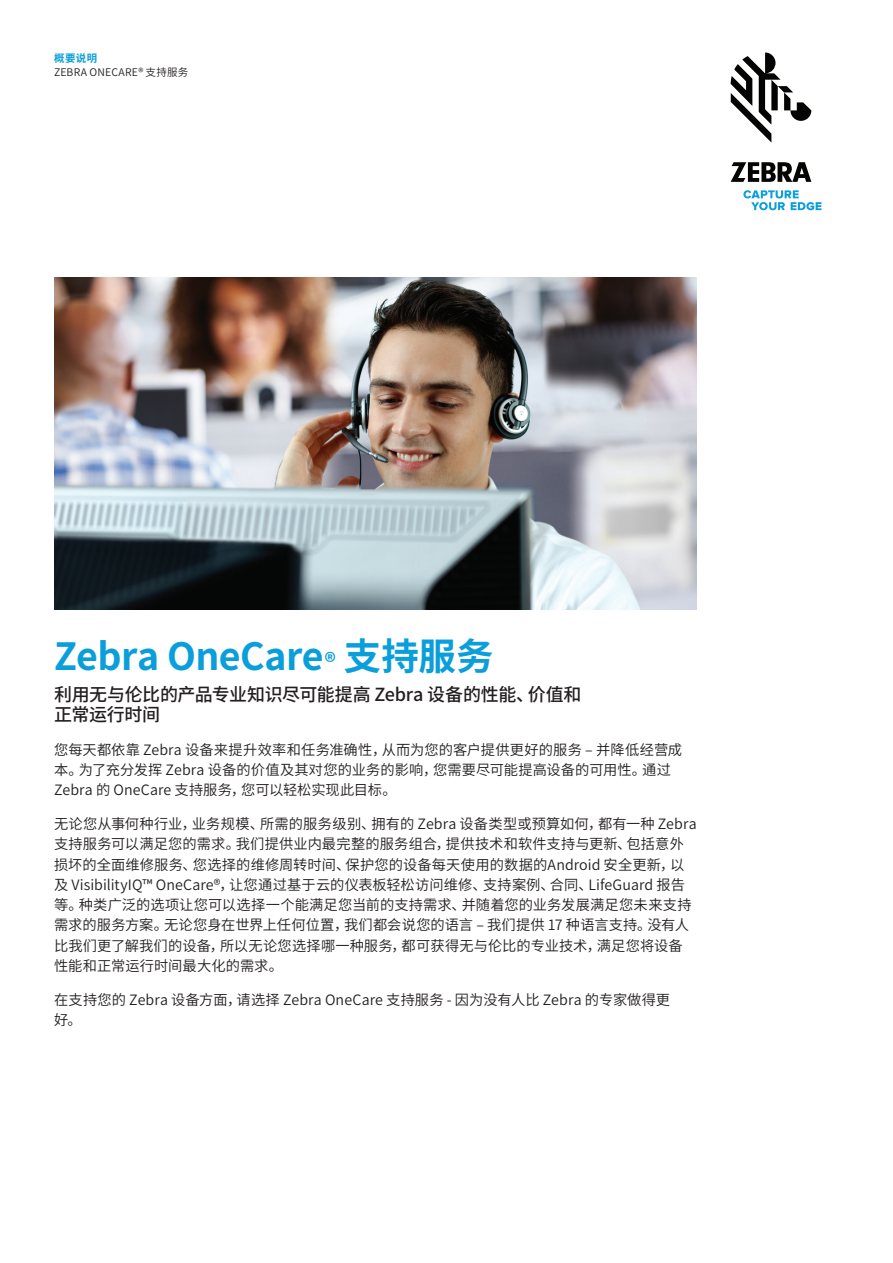
<style>
.page{position:relative;width:893px;height:1263px;background:#fff}
.page>*{position:absolute;margin:0;border:0;box-sizing:border-box;transform-origin:0 0}
.Heading-1-Cover{font:700 37.5px "Noto Sans CJ Ksc";letter-spacing:-.015em;color:#0a9edb}
.Subhead-1-Cover{font:500 18px/20.2px "Noto Sans CJ Ksc";letter-spacing:-.015em;color:#231f20}
.Body{font:600 14.25px/20.2px "Noto Sans CJ Ksc";letter-spacing:.005em;color:#231f20}
.t1{font:600 10.5px "Noto Sans CJ Ksc";letter-spacing:.02em;color:#231f20}
.Collateral_Type{font:700 10.5px "Noto Sans CJ Ksc";color:#0a9edb}
.s1{font-size:22.5px}
</style>
<div class="page">
<img style="left:54px;top:277px;width:643px;height:333px">
<svg style="left:731px;top:53px;width:80px;height:90px"></svg>
<svg style="left:731px;top:162px;width:80px;height:20px"></svg>
<svg style="left:743px;top:190px;width:78px;height:20px"></svg>
<p class="Collateral_Type" style="left:54px;top:52px;width:45px">概要说明</p>
<p class="t1" style="left:54px;top:66px;width:136px">ZEBRA ONECARE® 支持服务</p>
<p class="Heading-1-Cover" style="left:54px;top:635px;width:441px">Zebra OneCare<span class="s1">®</span> 支持服务</p>
<p class="Subhead-1-Cover" style="left:54px;top:684px;width:529px">利用无与伦比的产品专业知识尽可能提高 Zebra 设备的性能、价值和正常运行时间</p>
<p class="Body" style="left:54px;top:740px;width:630px">您每天都依靠 Zebra 设备来提升效率和任务准确性，从而为您的客户提供更好的服务 – 并降低经营成本。为了充分发挥 Zebra 设备的价值及其对您的业务的影响，您需要尽可能提高设备的可用性。通过<br>Zebra 的 OneCare 支持服务，您可以轻松实现此目标。</p>
<p class="Body" style="left:54px;top:814px;width:644px">无论您从事何种行业，业务规模、所需的服务级别、拥有的 Zebra 设备类型或预算如何，都有一种 Zebra支持服务可以满足您的需求。我们提供业内最完整的服务组合，提供技术和软件支持与更新、包括意外损坏的全面维修服务、您选择的维修周转时间、保护您的设备每天使用的数据的Android 安全更新，以及 VisibilityIQ™ OneCare®，让您通过基于云的仪表板轻松访问维修、支持案例、合同、LifeGuard 报告等。种类广泛的选项让您可以选择一个能满足您当前的支持需求、并随着您的业务发展满足您未来支持需求的服务方案。无论您身在世界上任何位置，我们都会说您的语言 – 我们提供 17 种语言支持。没有人比我们更了解我们的设备，所以无论您选择哪一种服务，都可获得无与伦比的专业技术，满足您将设备性能和正常运行时间最大化的需求。</p>
<p class="Body" style="left:54px;top:989px;width:618px">在支持您的 Zebra 设备方面，请选择 Zebra OneCare 支持服务 - 因为没有人比 Zebra 的专家做得更好。</p>
</div>
